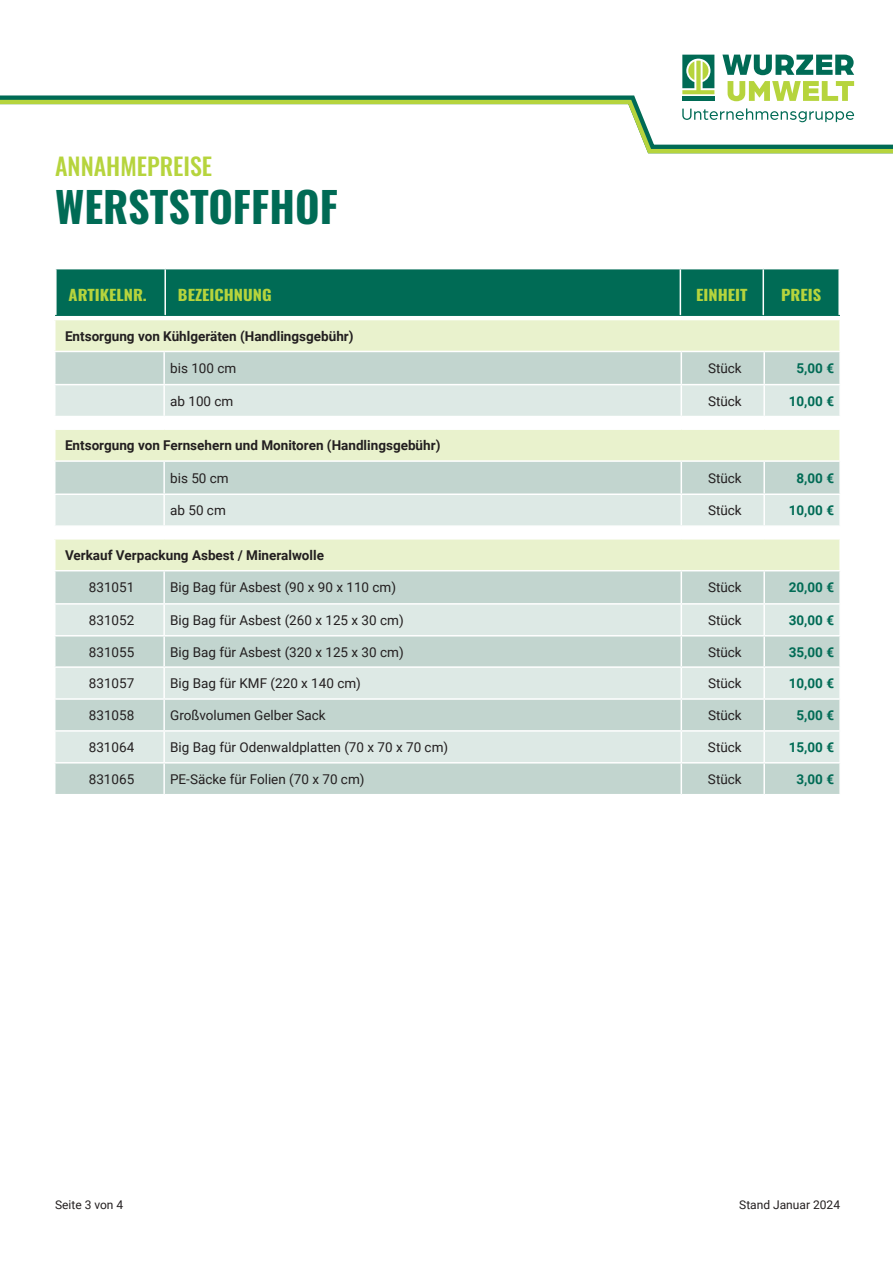
<style>
.page{position:relative;width:893px;height:1263px;background:#fff}
.page>*{position:absolute;margin:0;border:0;box-sizing:border-box;transform-origin:0 0}
.t1{font:700 42px "Oswald";color:#006b55}
.t2{font:500 24px "Oswald";color:#b6d43d}
.t3{font:700 15px "Oswald";color:#b6d43d;scale:1.1 1}
.t4{font:13.5px "Roboto";color:#231f20}
.t5{font:700 13.5px "Roboto";color:#231f20}
.t6{font:700 13.5px "Roboto";color:#006b55}
.t7{font:12px "Roboto";color:#231f20}
</style>
<div class="page">
<svg style="left:682px;top:54px;width:173px;height:37px"></svg>
<svg style="left:0;top:91px;width:848px;height:7px"></svg>
<svg style="left:0;top:98px;width:893px;height:56px"></svg>
<div style="left:57px;top:269px;width:781px;height:46px;background:#006b55"></div>
<hr style="left:164px;top:269px;width:2px;height:46px;background:#fff">
<hr style="left:680px;top:269px;width:1px;height:46px;background:#fff">
<hr style="left:762px;top:269px;width:2px;height:46px;background:#fff">
<hr style="left:55px;top:315px;width:110px;height:1px;background:#006b55">
<hr style="left:165px;top:315px;width:515px;height:1px;background:#006b55">
<hr style="left:680px;top:315px;width:83px;height:1px;background:#006b55">
<hr style="left:763px;top:315px;width:77px;height:1px;background:#006b55">
<div style="left:55px;top:320px;width:785px;height:31px;background:#e9f2cd"></div>
<svg style="left:56px;top:352px;width:783px;height:64px;background:#cfdfda"></svg>
<hr style="left:54px;top:320px;width:2px;height:31px;background:#fff">
<hr style="left:839px;top:320px;width:2px;height:31px;background:#fff">
<hr style="left:163px;top:352px;width:2px;height:32px;background:#fff">
<hr style="left:681px;top:352px;width:1px;height:32px;background:#fff">
<hr style="left:763px;top:352px;width:2px;height:32px;background:#fff">
<hr style="left:54px;top:384px;width:110px;height:1px;background:#fff">
<hr style="left:164px;top:384px;width:517px;height:1px;background:#fff">
<hr style="left:163px;top:385px;width:2px;height:31px;background:#fff">
<hr style="left:681px;top:384px;width:83px;height:1px;background:#fff">
<hr style="left:681px;top:385px;width:1px;height:31px;background:#fff">
<hr style="left:764px;top:384px;width:77px;height:1px;background:#fff">
<hr style="left:763px;top:385px;width:2px;height:31px;background:#fff">
<div style="left:55px;top:429px;width:785px;height:32px;background:#e9f2cd"></div>
<svg style="left:56px;top:462px;width:783px;height:63px;background:#cfded9"></svg>
<hr style="left:54px;top:428px;width:110px;height:2px;background:#fff">
<hr style="left:54px;top:430px;width:2px;height:30px;background:#fff">
<hr style="left:164px;top:428px;width:517px;height:2px;background:#fff">
<hr style="left:681px;top:428px;width:83px;height:2px;background:#fff">
<hr style="left:764px;top:428px;width:77px;height:2px;background:#fff">
<hr style="left:839px;top:430px;width:2px;height:30px;background:#fff">
<hr style="left:54px;top:460px;width:110px;height:2px;background:#fff">
<hr style="left:164px;top:460px;width:517px;height:2px;background:#fff">
<hr style="left:163px;top:462px;width:2px;height:31px;background:#fff">
<hr style="left:681px;top:460px;width:83px;height:2px;background:#fff">
<hr style="left:681px;top:462px;width:1px;height:31px;background:#fff">
<hr style="left:764px;top:460px;width:77px;height:2px;background:#fff">
<hr style="left:763px;top:462px;width:2px;height:31px;background:#fff">
<hr style="left:54px;top:493px;width:110px;height:2px;background:#fff">
<hr style="left:164px;top:493px;width:517px;height:2px;background:#fff">
<hr style="left:163px;top:495px;width:2px;height:30px;background:#fff">
<hr style="left:681px;top:493px;width:83px;height:2px;background:#fff">
<hr style="left:681px;top:495px;width:1px;height:30px;background:#fff">
<hr style="left:764px;top:493px;width:77px;height:2px;background:#fff">
<hr style="left:763px;top:495px;width:2px;height:30px;background:#fff">
<div style="left:55px;top:539px;width:785px;height:32px;background:#e9f2cd"></div>
<div style="left:56px;top:571px;width:783px;height:32px;background:#c2d5cf"></div>
<div style="left:56px;top:605px;width:783px;height:30px;background:#dde9e5"></div>
<svg style="left:56px;top:636px;width:783px;height:158px;background:#cdddd8"></svg>
<hr style="left:54px;top:539px;width:2px;height:31px;background:#fff">
<hr style="left:839px;top:539px;width:2px;height:31px;background:#fff">
<hr style="left:54px;top:570px;width:110px;height:1px;background:#fff">
<hr style="left:164px;top:570px;width:517px;height:1px;background:#fff">
<hr style="left:163px;top:571px;width:2px;height:32px;background:#fff">
<hr style="left:681px;top:570px;width:83px;height:1px;background:#fff">
<hr style="left:681px;top:571px;width:1px;height:32px;background:#fff">
<hr style="left:764px;top:570px;width:77px;height:1px;background:#fff">
<hr style="left:763px;top:571px;width:2px;height:32px;background:#fff">
<hr style="left:163px;top:605px;width:2px;height:30px;background:#fff">
<hr style="left:681px;top:605px;width:1px;height:30px;background:#fff">
<hr style="left:763px;top:605px;width:2px;height:30px;background:#fff">
<hr style="left:163px;top:636px;width:2px;height:30px;background:#fff">
<hr style="left:681px;top:636px;width:1px;height:30px;background:#fff">
<hr style="left:763px;top:636px;width:2px;height:30px;background:#fff">
<hr style="left:54px;top:666px;width:110px;height:2px;background:#fff">
<hr style="left:164px;top:666px;width:517px;height:2px;background:#fff">
<hr style="left:163px;top:668px;width:2px;height:30px;background:#fff">
<hr style="left:681px;top:666px;width:83px;height:2px;background:#fff">
<hr style="left:681px;top:668px;width:1px;height:30px;background:#fff">
<hr style="left:764px;top:666px;width:77px;height:2px;background:#fff">
<hr style="left:763px;top:668px;width:2px;height:30px;background:#fff">
<hr style="left:54px;top:698px;width:110px;height:2px;background:#fff">
<hr style="left:164px;top:698px;width:517px;height:2px;background:#fff">
<hr style="left:163px;top:700px;width:2px;height:30px;background:#fff">
<hr style="left:681px;top:698px;width:83px;height:2px;background:#fff">
<hr style="left:681px;top:700px;width:1px;height:30px;background:#fff">
<hr style="left:764px;top:698px;width:77px;height:2px;background:#fff">
<hr style="left:763px;top:700px;width:2px;height:30px;background:#fff">
<hr style="left:54px;top:730px;width:110px;height:2px;background:#fff">
<hr style="left:164px;top:730px;width:517px;height:2px;background:#fff">
<hr style="left:163px;top:732px;width:2px;height:30px;background:#fff">
<hr style="left:681px;top:730px;width:83px;height:2px;background:#fff">
<hr style="left:681px;top:732px;width:1px;height:30px;background:#fff">
<hr style="left:764px;top:730px;width:77px;height:2px;background:#fff">
<hr style="left:763px;top:732px;width:2px;height:30px;background:#fff">
<hr style="left:54px;top:762px;width:110px;height:1px;background:#fff">
<hr style="left:164px;top:762px;width:517px;height:1px;background:#fff">
<hr style="left:163px;top:763px;width:2px;height:31px;background:#fff">
<hr style="left:681px;top:762px;width:83px;height:1px;background:#fff">
<hr style="left:681px;top:763px;width:1px;height:31px;background:#fff">
<hr style="left:764px;top:762px;width:77px;height:1px;background:#fff">
<hr style="left:763px;top:763px;width:2px;height:31px;background:#fff">
<h2 class="t2" style="left:55px;top:153px;width:159px">ANNAHMEPREISE</h2>
<h1 class="t1" style="left:55px;top:184px;width:284px">WERSTSTOFFHOF</h1>
<p class="t3" style="left:69px;top:287px;width:73px">ARTIKELNR.</p>
<p class="t3" style="left:178px;top:287px;width:87px">BEZEICHNUNG</p>
<p class="t3" style="left:696px;top:287px;width:48px">EINHEIT</p>
<p class="t3" style="left:781px;top:287px;width:38px">PREIS</p>
<p class="t5" style="left:65px;top:326px;width:290px">Entsorgung von Kühlgeräten (Handlingsgebühr)</p>
<p class="t4" style="left:170px;top:359px;width:68px">bis 100 cm</p>
<p class="t4" style="left:708px;top:359px;width:35px">Stück</p>
<p class="t6" style="left:796px;top:359px;width:39px">5,00 €</p>
<p class="t4" style="left:170px;top:391px;width:65px">ab 100 cm</p>
<p class="t4" style="left:708px;top:391px;width:35px">Stück</p>
<p class="t6" style="left:789px;top:391px;width:47px">10,00 €</p>
<p class="t5" style="left:65px;top:436px;width:377px">Entsorgung von Fernsehern und Monitoren (Handlingsgebühr)</p>
<p class="t4" style="left:170px;top:468px;width:60px">bis 50 cm</p>
<p class="t4" style="left:708px;top:468px;width:35px">Stück</p>
<p class="t6" style="left:796px;top:468px;width:39px">8,00 €</p>
<p class="t4" style="left:170px;top:501px;width:57px">ab 50 cm</p>
<p class="t4" style="left:708px;top:501px;width:35px">Stück</p>
<p class="t6" style="left:789px;top:501px;width:47px">10,00 €</p>
<p class="t5" style="left:65px;top:546px;width:260px">Verkauf Verpackung Asbest / Mineralwolle</p>
<p class="t4" style="left:89px;top:578px;width:47px">831051</p>
<p class="t4" style="left:170px;top:578px;width:227px">Big Bag für Asbest (90 x 90 x 110 cm)</p>
<p class="t4" style="left:708px;top:578px;width:35px">Stück</p>
<p class="t6" style="left:789px;top:578px;width:47px">20,00 €</p>
<p class="t4" style="left:89px;top:611px;width:47px">831052</p>
<p class="t4" style="left:170px;top:611px;width:235px">Big Bag für Asbest (260 x 125 x 30 cm)</p>
<p class="t4" style="left:708px;top:611px;width:35px">Stück</p>
<p class="t6" style="left:789px;top:611px;width:47px">30,00 €</p>
<p class="t4" style="left:89px;top:642px;width:47px">831055</p>
<p class="t4" style="left:170px;top:642px;width:235px">Big Bag für Asbest (320 x 125 x 30 cm)</p>
<p class="t4" style="left:708px;top:642px;width:35px">Stück</p>
<p class="t6" style="left:789px;top:642px;width:47px">35,00 €</p>
<p class="t4" style="left:89px;top:674px;width:47px">831057</p>
<p class="t4" style="left:170px;top:674px;width:192px">Big Bag für KMF (220 x 140 cm)</p>
<p class="t4" style="left:708px;top:674px;width:35px">Stück</p>
<p class="t6" style="left:789px;top:674px;width:47px">10,00 €</p>
<p class="t4" style="left:89px;top:706px;width:47px">831058</p>
<p class="t4" style="left:170px;top:706px;width:157px">Großvolumen Gelber Sack</p>
<p class="t4" style="left:708px;top:706px;width:35px">Stück</p>
<p class="t6" style="left:796px;top:706px;width:39px">5,00 €</p>
<p class="t4" style="left:89px;top:738px;width:47px">831064</p>
<p class="t4" style="left:170px;top:738px;width:280px">Big Bag für Odenwaldplatten (70 x 70 x 70 cm)</p>
<p class="t4" style="left:708px;top:738px;width:35px">Stück</p>
<p class="t6" style="left:789px;top:738px;width:47px">15,00 €</p>
<p class="t4" style="left:89px;top:769px;width:47px">831065</p>
<p class="t4" style="left:170px;top:769px;width:196px">PE-Säcke für Folien (70 x 70 cm)</p>
<p class="t4" style="left:708px;top:769px;width:35px">Stück</p>
<p class="t6" style="left:796px;top:769px;width:39px">3,00 €</p>
<p class="t7" style="left:55px;top:1196px;width:70px">Seite 3 von 4</p>
<p class="t7" style="left:739px;top:1196px;width:102px">Stand Januar 2024</p>
</div>
